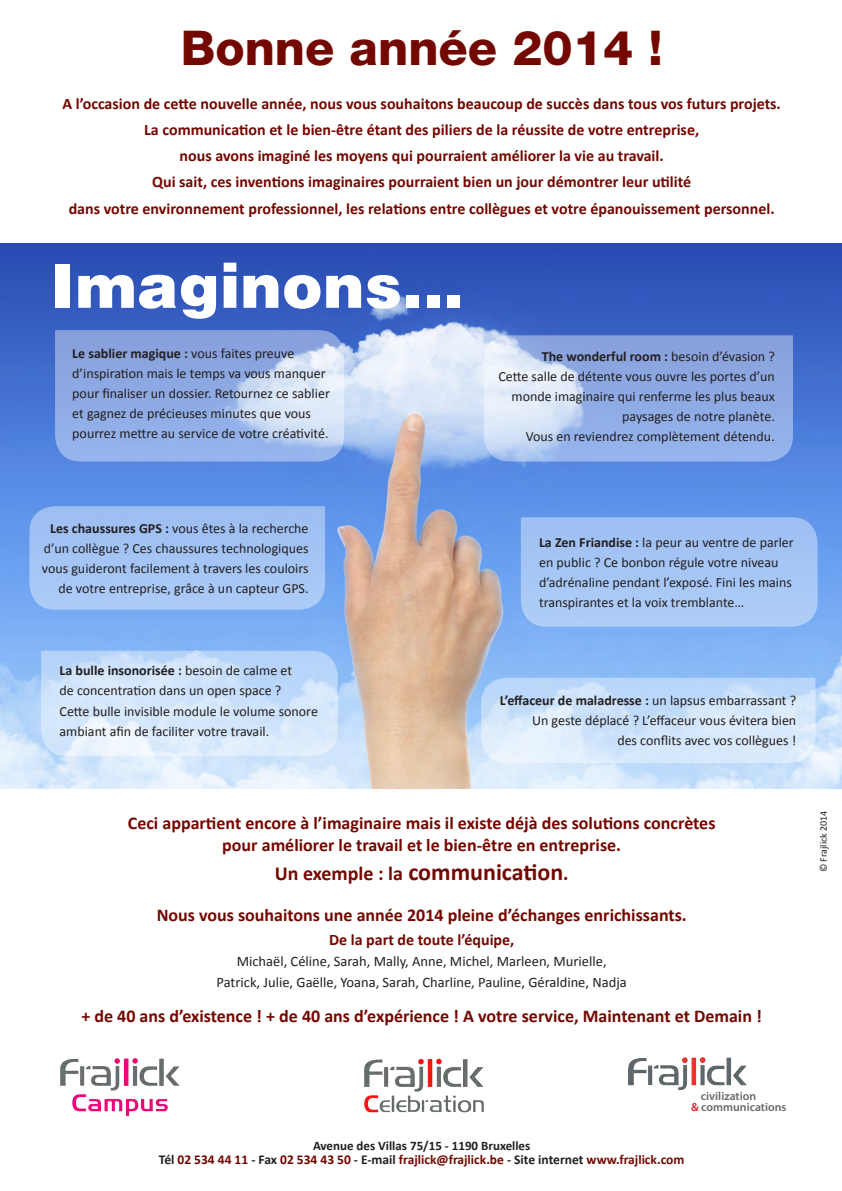
<style>
.page{position:relative;width:842px;height:1191px;background:#fff}
.page>*{position:absolute;margin:0;border:0;box-sizing:border-box;transform-origin:0 0}
.t1{font:900 62px "Helvetica";color:#fff}
.t2{font:800 48px "Helvetica Neue";color:#730800}
.t3{font:700 20px "Calibri";color:#730800}
.t4{font:700 18px "Calibri";color:#730800}
.t5{font:700 16px "Calibri";color:#730800}
.t6{font:14.5px "Calibri";color:#231f20}
.t7{font:14px/20px "Calibri";color:#231f20}
.t8{font:700 14px "Calibri";color:#231f20}
.t9{font:700 13.5px "Calibri";color:#730800}
.t10{font:700 13px "Calibri";color:#231f20}
.t11{font:600 11.8px/11.1px "Myriad Pro";color:#66696a}
.t12{font:10px "Calibri";color:#231f20}
.s1{font-weight:400}
.s2{font-weight:700}
.s3{font-size:24px}
.s4{color:#ed1f26}
.s5{color:#231f20}
</style>
<div class="page">
<img style="left:0;top:244px;width:842px;height:544px">
<svg style="left:55px;top:330px;width:289px;height:131px"></svg>
<svg style="left:521px;top:517px;width:297px;height:109px"></svg>
<svg style="left:41px;top:651px;width:297px;height:105px"></svg>
<svg style="left:484px;top:335px;width:309px;height:126px"></svg>
<svg style="left:29px;top:506px;width:296px;height:103px"></svg>
<svg style="left:481px;top:677px;width:334px;height:86px"></svg>
<img style="left:60px;top:1058px;width:120px;height:59px">
<img style="left:364px;top:1058px;width:120px;height:55px">
<img style="left:629px;top:1057px;width:118px;height:33px">
<p class="t2" style="left:181px;top:19px;width:483px">Bonne année 2014 !</p>
<p class="t5" style="left:62px;top:94px;width:720px">A l’occasion de cette nouvelle année, nous vous souhaitons beaucoup de succès dans tous vos futurs projets.</p>
<p class="t5" style="left:144px;top:120px;width:556px">La communication et le bien-être étant des piliers de la réussite de votre entreprise,</p>
<p class="t5" style="left:180px;top:146px;width:486px">nous avons imaginé les moyens qui pourraient améliorer la vie au travail.</p>
<p class="t5" style="left:152px;top:172px;width:541px">Qui sait, ces inventions imaginaires pourraient bien un jour démontrer leur utilité</p>
<p class="t5" style="left:69px;top:199px;width:707px">dans votre environnement professionnel, les relations entre collègues et votre épanouissement personnel.</p>
<p class="t1" style="left:51px;top:248px;width:415px">Imaginons...</p>
<p class="t8" style="left:72px;top:344px;width:224px">Le sablier magique : <span class="s1">vous faites preuve</span></p>
<p class="t7" style="left:72px;top:363px;width:259px">d’inspiration mais le temps va vous manquer pour finaliser un dossier. Retournez ce sablier et gagnez de précieuses minutes que vous pourrez mettre au service de votre créativité.</p>
<p class="t8" style="left:542px;top:348px;width:235px">The wonderful room : <span class="s1">besoin d’évasion ?</span></p>
<p class="t7" style="left:498px;top:367px;width:278px;text-align:right">Cette salle de détente vous ouvre les portes d’un monde imaginaire qui renferme les plus beaux</p>
<p class="t7" style="left:622px;top:407px;width:154px">paysages de notre planète.</p>
<p class="t7" style="left:526px;top:427px;width:251px">Vous en reviendrez complètement détendu.</p>
<p class="t7" style="left:50px;top:518px;width:260px"><span class="s2">Les chaussures GPS :</span> vous êtes à la recherche</p>
<p class="t7" style="left:42px;top:538px;width:268px">d’un collègue ? Ces chaussures technologiques vous guideront facilement à travers les couloirs</p>
<p class="t7" style="left:58px;top:578px;width:252px">de votre entreprise, grâce à un capteur GPS.</p>
<p class="t8" style="left:60px;top:662px;width:234px">La bulle insonorisée : <span class="s1">besoin de calme et</span></p>
<p class="t7" style="left:60px;top:681px;width:223px">de concentration dans un open space ?</p>
<p class="t7" style="left:60px;top:701px;width:260px">Cette bulle invisible module le volume sonore</p>
<p class="t7" style="left:60px;top:721px;width:211px">ambiant afin de faciliter votre travail.</p>
<p class="t7" style="left:539px;top:532px;width:256px"><span class="s2">La Zen Friandise :</span> la peur au ventre de parler</p>
<p class="t7" style="left:539px;top:552px;width:254px">en public ? Ce bonbon régule votre niveau d’adrénaline pendant l’exposé. Fini les mains transpirantes et la voix tremblante…</p>
<p class="t7" style="left:500px;top:690px;width:298px;text-align:right"><span class="s2">L’effaceur de maladresse :</span> un lapsus embarrassant ?<br>Un geste déplacé ? L’effaceur vous évitera bien</p>
<p class="t7" style="left:617px;top:730px;width:180px">des conflits avec vos collègues !</p>
<p class="t4" style="left:128px;top:812px;width:589px">Ceci appartient encore à l’imaginaire mais il existe déjà des solutions concrètes</p>
<p class="t4" style="left:222px;top:834px;width:400px">pour améliorer le travail et le bien-être en entreprise.</p>
<p class="t3" style="left:275px;top:860px;width:295px">Un exemple : la <span class="s3">communication</span>.</p>
<p class="t4" style="left:157px;top:903px;width:531px">Nous vous souhaitons une année 2014 pleine d’échanges enrichissants.</p>
<p class="t5" style="left:329px;top:929px;width:187px">De la part de toute l’équipe,</p>
<p class="t6" style="left:237px;top:951px;width:371px">Michaël, Céline, Sarah, Mally, Anne, Michel, Marleen, Murielle,</p>
<p class="t6" style="left:217px;top:972px;width:412px">Patrick, Julie, Gaëlle, Yoana, Sarah, Charline, Pauline, Géraldine, Nadja</p>
<p class="t4" style="left:81px;top:1004px;width:682px">+ de 40 ans d’existence ! + de 40 ans d’expérience ! A votre service, Maintenant et Demain !</p>
<p class="t12" style="left:817px;top:872px;width:63px;rotate:-90deg">© Frajlick 2014</p>
<p class="t11" style="left:691px;top:1089px;width:97px;text-indent:10px">civilization<br><span class="s4">&amp;</span> communications</p>
<p class="t10" style="left:313px;top:1137px;width:219px">Avenue des Villas 75/15 - 1190 Bruxelles</p>
<p class="t9" style="left:159px;top:1150px;width:527px"><span class="s5">Tél</span> 02 534 44 11 <span class="s5">- Fax</span> 02 534 43 50 <span class="s5">- E-mail</span> frajlick@frajlick.be <span class="s5">- Site internet</span> www.frajlick.com</p>
</div>
